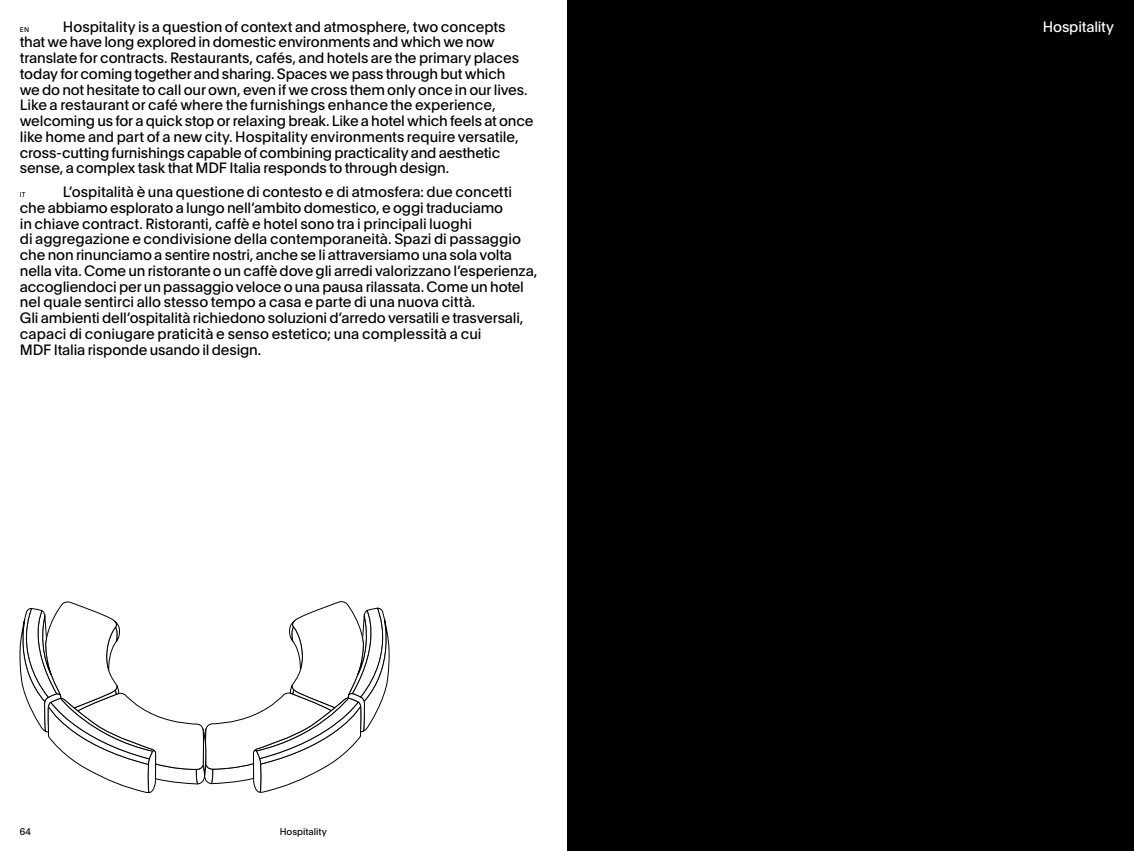
<style>
.page{position:relative;width:1134px;height:851px;background:#fff}
.page>*{position:absolute;margin:0;border:0;box-sizing:border-box;transform-origin:0 0}
.t1{font:14.7px/15.7px "Plain";letter-spacing:-.01em;color:#000}
.t2{font:14.7px "Plain";letter-spacing:-.01em;color:#fff}
.t3{font:9.5px "Plain";color:#000}
.t4{font:6.8px "Plain";color:#000}
</style>
<div class="page">
<div style="left:567px;top:0;width:567px;height:850px;background:#000"></div>
<svg style="left:19px;top:601px;width:371px;height:192px"></svg>
<p class="t1" style="left:20px;top:18px;width:515px;text-indent:43px">Hospitality is a question of context and atmosphere, two concepts that we have long explored in domestic environments and which we now translate for contracts. Restaurants, cafés, and hotels are the primary places today for coming together and sharing. Spaces we pass through but which<br>we do not hesitate to call our own, even if we cross them only once in our lives.<br>Like a restaurant or café where the furnishings enhance the experience, welcoming us for a quick stop or relaxing break. Like a hotel which feels at once like home and part of a new city. Hospitality environments require versatile, cross-cutting furnishings capable of combining practicality and aesthetic sense, a complex task that MDF Italia responds to through design.</p>
<p class="t4" style="left:20px;top:190px;width:7px">IT</p>
<p class="t4" style="left:20px;top:24px;width:11px">EN</p>
<p class="t1" style="left:20px;top:183px;width:519px;text-indent:43px">L’ospitalità è una questione di contesto e di atmosfera: due concetti che abbiamo esplorato a lungo nell’ambito domestico, e oggi traduciamo<br>in chiave contract. Ristoranti, caffè e hotel sono tra i principali luoghi<br>di aggregazione e condivisione della contemporaneità. Spazi di passaggio che non rinunciamo a sentire nostri, anche se li attraversiamo una sola volta nella vita. Come un ristorante o un caffè dove gli arredi valorizzano l’esperienza, accogliendoci per un passaggio veloce o una pausa rilassata. Come un hotel nel quale sentirci allo stesso tempo a casa e parte di una nuova città.<br>Gli ambienti dell’ospitalità richiedono soluzioni d’arredo versatili e trasversali, capaci di coniugare praticità e senso estetico; una complessità a cui<br>MDF Italia risponde usando il design.</p>
<p class="t3" style="left:20px;top:824px;width:13px">64</p>
<p class="t3" style="left:280px;top:824px;width:49px">Hospitality</p>
<p class="t2" style="left:1043px;top:16px;width:73px">Hospitality</p>
</div>
